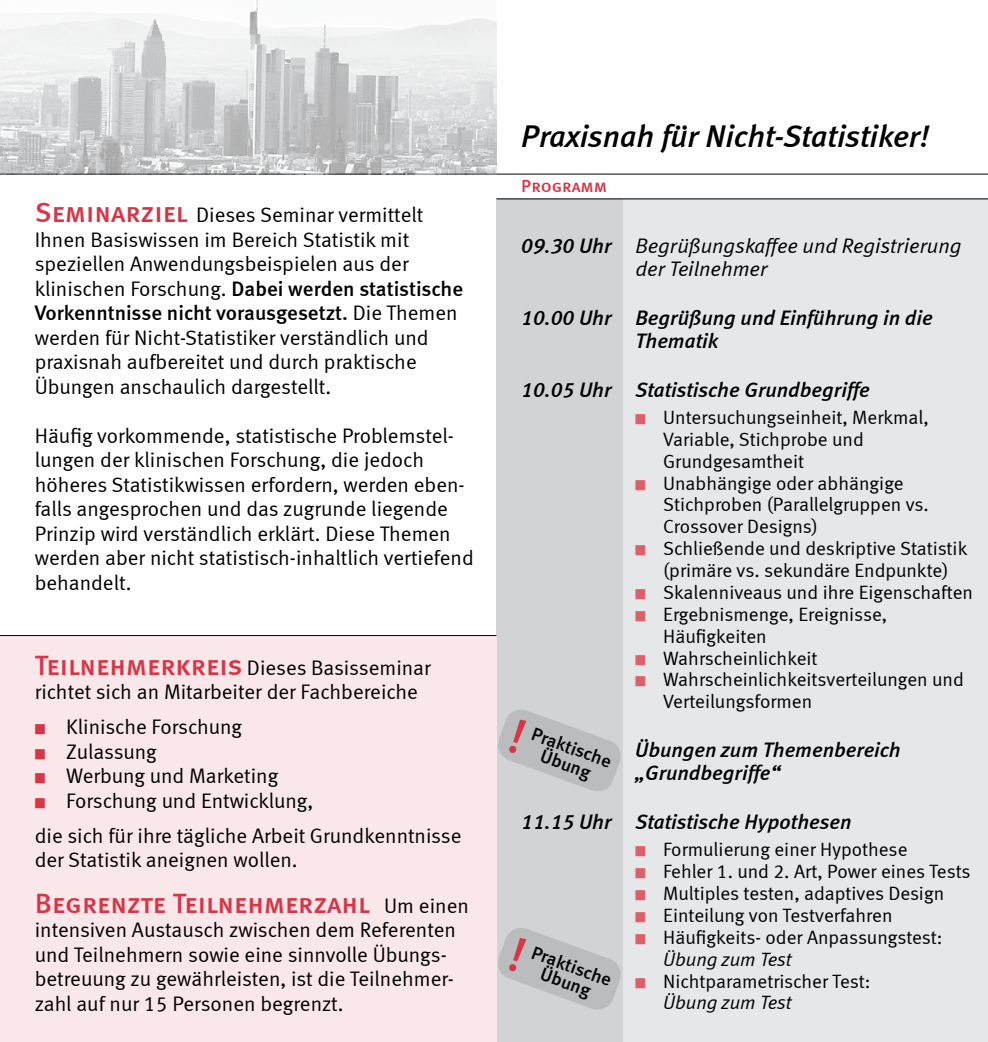
<style>
.page{position:relative;width:988px;height:1042px;background:#fff}
.page>*{position:absolute;margin:0;border:0;box-sizing:border-box;transform-origin:0 0}
.t1{font:italic 31.5px "Meta Medium LF";color:#000}
.t2{font:28px "Meta Medium LF Caps";color:#d63647}
.t3{font:21px/24.5px "Meta Normal LF";color:#000}
.t4{font:italic 21px/22.8px "Meta Medium LF";color:#000}
.t5{font:21px/24.5px "Meta Medium LF";color:#000}
.t6{font:italic 21px/22.8px "Meta Normal LF";color:#000}
.t7{font:19.25px/21.9px "Meta Normal LF";color:#000}
.t8{font:italic 19.25px "Meta Normal";letter-spacing:-.005em;color:#000}
.t9{font:18.72px/17.3px "Meta Medium LF";color:#000;text-align:center}
.t10{font:17.5px "Meta Medium LF Caps";color:#d63647}
.s1{font-family:"Meta Medium LF Caps";font-size:28px;color:#d63647}
.s2{font-family:"Meta Normal LF"}
.s3{color:#d63647}
.s4{font-family:"Meta Normal LF";font-size:21px;color:#000}
.s5{font-family:"Meta Medium LF"}
.s6{color:#de5e6c}
</style>
<div class="page">
<div style="left:496px;top:198px;width:491px;height:844px;background:#e6e7e8"></div>
<div style="left:496px;top:198px;width:127px;height:844px;background:#d1d3d4"></div>
<div style="left:0;top:635px;width:496px;height:407px;background:#fae7e9"></div>
<hr style="left:0;top:174px;width:987px;height:1px;background:#000">
<img style="left:0;top:0;width:496px;height:174px">
<hr style="left:496px;top:198px;width:491px;height:1px;background:#000">
<hr style="left:0;top:635px;width:496px;height:1px;background:#000">
<svg style="left:496px;top:705px;width:125px;height:91px"></svg>
<svg style="left:496px;top:923px;width:125px;height:91px"></svg>
<p class="t3" style="left:35px;top:202px;width:390px"><span class="s1">Seminarziel</span> Dieses Seminar vermittelt<br>Ihnen Basiswissen im Bereich Statistik mit speziellen Anwendungsbeispielen aus der</p>
<p class="t5" style="left:35px;top:276px;width:429px"><span class="s2">klinischen Forschung.</span> Dabei werden statistische<br>Vorkenntnisse nicht vorausgesetzt. <span class="s2">Die Themen</span></p>
<p class="t3" style="left:35px;top:325px;width:395px">werden für Nicht-Statistiker verständlich und praxisnah aufbereitet und durch praktische<br>Übungen anschaulich dargestellt.</p>
<p class="t3" style="left:35px;top:423px;width:440px">Häufig vorkommende, statistische Problemstel&shy;lungen der klinischen Forschung, die jedoch höheres Statistikwissen erfordern, werden eben&shy;falls angesprochen und das zugrunde liegende Prinzip wird verständlich erklärt. Diese Themen werden aber nicht statistisch-inhaltlich vertiefend behandelt.</p>
<p class="t3" style="left:35px;top:655px;width:397px"><span class="s1">Teilnehmerkreis</span> Dieses Basisseminar richtet sich an Mitarbeiter der Fachbereiche</p>
<p class="t3" style="left:35px;top:714px;width:209px"><span class="s3">■</span> Klinische Forschung</p>
<p class="t3" style="left:35px;top:739px;width:123px"><span class="s3">■</span> Zulassung</p>
<p class="t3" style="left:35px;top:763px;width:245px"><span class="s3">■</span> Werbung und Marketing</p>
<p class="t3" style="left:35px;top:783px;width:428px;line-height:35px"><span class="s3">■</span> Forschung und Entwicklung,<br>die sich für ihre tägliche Arbeit Grundkenntnisse</p>
<p class="t3" style="left:35px;top:847px;width:264px">der Statistik aneignen wollen.</p>
<h2 class="t2" style="left:35px;top:887px;width:435px">Begrenzte Teilnehmerzahl <span class="s4">Um einen</span></h2>
<p class="t3" style="left:35px;top:917px;width:422px">intensiven Austausch zwischen dem Referenten und Teilnehmern sowie eine sinnvolle Übungs&shy;betreuung zu gewährleisten, ist die Teilnehmer&shy;zahl auf nur 15 Personen begrenzt.</p>
<h1 class="t1" style="left:521px;top:118px;width:410px">Praxisnah für Nicht-Statistiker!</h1>
<p class="t10" style="left:521px;top:176px;width:87px">Programm</p>
<p class="t6" style="left:635px;top:234px;width:327px;text-indent:-114px"><span class="s5">09.30 Uhr</span> Begrüßungskaffee und Registrierung der Teilnehmer</p>
<p class="t4" style="left:635px;top:306px;width:298px;text-indent:-114px">10.00 Uhr Begrüßung und Einführung in die<br>Thematik</p>
<p class="t4" style="left:521px;top:378px;width:350px">10.05 Uhr Statistische Grundbegriffe</p>
<p class="t7" style="left:663px;top:406px;width:267px;text-indent:-28px"><span class="s6">■</span> Untersuchungseinheit, Merkmal,<br>Variable, Stichprobe und<br>Grundgesamtheit</p>
<p class="t7" style="left:663px;top:472px;width:267px;text-indent:-28px"><span class="s6">■</span> Unabhängige oder abhängige<br>Stichproben (Parallelgruppen vs.<br>Crossover Designs)</p>
<p class="t7" style="left:635px;top:537px;width:333px;text-align:center"><span class="s6">■</span> Schließende und deskriptive Statistik (primäre vs. sekundäre Endpunkte)</p>
<p class="t7" style="left:635px;top:581px;width:339px"><span class="s6">■</span> Skalenniveaus und ihre Eigenschaften</p>
<p class="t7" style="left:663px;top:603px;width:225px;text-indent:-28px"><span class="s6">■</span> Ergebnismenge, Ereignisse,<br>Häufigkeiten</p>
<p class="t7" style="left:635px;top:647px;width:184px"><span class="s6">■</span> Wahrscheinlichkeit</p>
<p class="t7" style="left:663px;top:668px;width:302px;text-indent:-28px"><span class="s6">■</span> Wahrscheinlichkeitsverteilungen und<br>Verteilungsformen</p>
<p class="t4" style="left:635px;top:738px;width:267px">Übungen zum Themenbereich „Grundbegriffe“</p>
<p class="t4" style="left:521px;top:810px;width:331px">11.15 Uhr Statistische Hypothesen</p>
<p class="t7" style="left:635px;top:838px;width:274px"><span class="s6">■</span> Formulierung einer Hypothese</p>
<p class="t7" style="left:635px;top:860px;width:337px"><span class="s6">■</span> Fehler 1. und 2. Art, Power eines Tests</p>
<p class="t7" style="left:635px;top:882px;width:310px"><span class="s6">■</span> Multiples testen, adaptives Design</p>
<p class="t7" style="left:635px;top:904px;width:259px"><span class="s6">■</span> Einteilung von Testverfahren</p>
<p class="t7" style="left:635px;top:926px;width:309px"><span class="s6">■</span> Häufigkeits- oder Anpassungstest:</p>
<p class="t8" style="left:663px;top:948px;width:130px">Übung zum Test</p>
<p class="t7" style="left:635px;top:969px;width:237px"><span class="s6">■</span> Nichtparametrischer Test:</p>
<p class="t8" style="left:663px;top:991px;width:130px">Übung zum Test</p>
<p class="t9" style="left:535px;top:725px;width:85px;rotate:20deg">Praktische<br>Übung</p>
<p class="t9" style="left:535px;top:943px;width:85px;rotate:20deg">Praktische<br>Übung</p>
</div>
